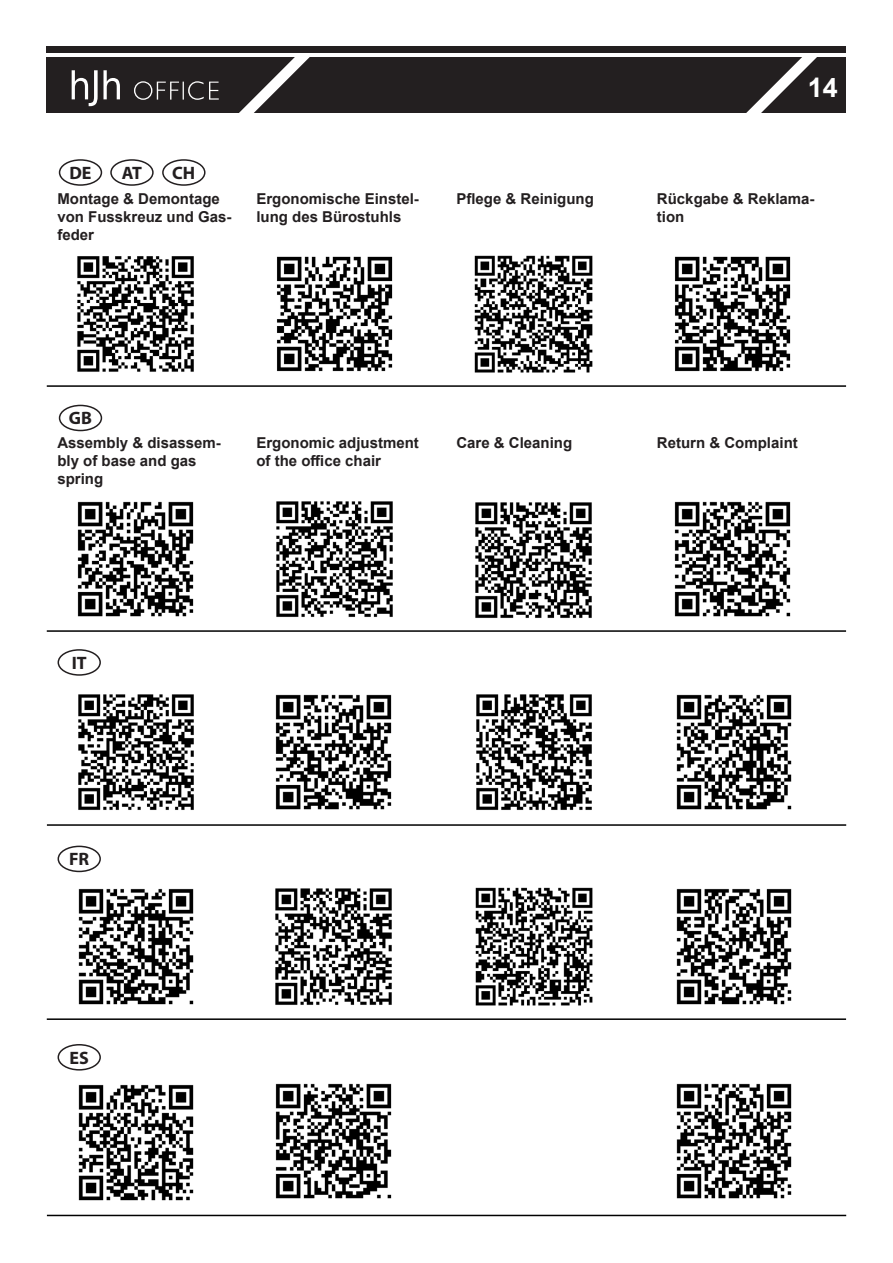
<style>
.page{position:relative;width:893px;height:1263px;background:#fff}
.page>*{position:absolute;margin:0;border:0;box-sizing:border-box;transform-origin:0 0}
.t1{font:700 27px "Arial";color:#fff}
.t2{font:700 18px "Myriad Pro";color:#231f20}
.t3{font:700 15px/18px "Arial";color:#231f20}
</style>
<div class="page">
<div style="left:47px;top:57px;width:799px;height:55px;background:#231f20"></div>
<svg style="left:72px;top:70px;width:48px;height:36px"></svg>
<svg style="left:134px;top:81px;width:85px;height:19px"></svg>
<svg style="left:226px;top:46px;width:96px;height:67px"></svg>
<svg style="left:733px;top:46px;width:96px;height:67px"></svg>
<div style="left:47px;top:47px;width:799px;height:6px;background:#231f20"></div>
<hr style="left:47px;top:824px;width:799px;height:2px;background:#000">
<div style="left:58px;top:649px;width:43px;height:27px;border:2px solid #231f20;border-radius:50%"></div>
<img style="left:275px;top:694px;width:117px;height:116px">
<img style="left:78px;top:694px;width:116px;height:116px">
<img style="left:476px;top:694px;width:116px;height:116px">
<img style="left:676px;top:694px;width:116px;height:116px">
<hr style="left:47px;top:1215px;width:799px;height:1px;background:#000">
<div style="left:58px;top:1044px;width:43px;height:26px;border:2px solid #231f20;border-radius:50%"></div>
<img style="left:275px;top:1083px;width:117px;height:116px">
<img style="left:78px;top:1084px;width:116px;height:117px">
<img style="left:676px;top:1083px;width:116px;height:116px">
<hr style="left:47px;top:1018px;width:799px;height:2px;background:#000">
<div style="left:58px;top:846px;width:43px;height:26px;border:2px solid #231f20;border-radius:50%"></div>
<img style="left:275px;top:888px;width:117px;height:117px">
<img style="left:78px;top:888px;width:116px;height:117px">
<img style="left:475px;top:887px;width:118px;height:119px">
<img style="left:676px;top:888px;width:116px;height:117px">
<hr style="left:47px;top:630px;width:799px;height:2px;background:#000">
<div style="left:59px;top:405px;width:43px;height:26px;border:2px solid #231f20;border-radius:50%"></div>
<img style="left:276px;top:501px;width:117px;height:116px">
<img style="left:77px;top:501px;width:117px;height:116px">
<img style="left:475px;top:502px;width:117px;height:116px">
<img style="left:674px;top:501px;width:117px;height:116px">
<hr style="left:47px;top:385px;width:799px;height:2px;background:#000">
<img style="left:77px;top:256px;width:117px;height:116px">
<div style="left:110px;top:159px;width:44px;height:27px;border:2px solid #231f20;border-radius:50%"></div>
<div style="left:162px;top:159px;width:44px;height:27px;border:2px solid #231f20;border-radius:50%"></div>
<div style="left:59px;top:159px;width:43px;height:27px;border:2px solid #231f20;border-radius:50%"></div>
<img style="left:277px;top:256px;width:116px;height:116px">
<img style="left:675px;top:256px;width:116px;height:116px">
<img style="left:474px;top:255px;width:119px;height:118px">
<p class="t2" style="left:69px;top:161px;width:24px">DE</p>
<p class="t2" style="left:122px;top:161px;width:22px">AT</p>
<p class="t2" style="left:172px;top:161px;width:25px">CH</p>
<p class="t1" style="left:808px;top:68px;width:32px">14</p>
<p class="t3" style="left:57px;top:190px;width:176px">Montage &amp; Demontage von Fusskreuz und Gas&shy;feder</p>
<p class="t3" style="left:256px;top:190px;width:164px">Ergonomische Einstel&shy;lung des Bürostuhls</p>
<p class="t3" style="left:456px;top:190px;width:139px">Pflege &amp; Reinigung</p>
<p class="t3" style="left:657px;top:190px;width:159px">Rückgabe &amp; Reklama&shy;tion</p>
<p class="t2" style="left:69px;top:407px;width:25px">GB</p>
<p class="t3" style="left:57px;top:434px;width:165px">Assembly &amp; disassem&shy;bly of base and gas spring</p>
<p class="t3" style="left:256px;top:434px;width:164px">Ergonomic adjustment of the office chair</p>
<p class="t3" style="left:456px;top:434px;width:117px">Care &amp; Cleaning</p>
<p class="t3" style="left:657px;top:434px;width:142px">Return &amp; Complaint</p>
<p class="t2" style="left:72px;top:651px;width:16px">IT</p>
<p class="t2" style="left:69px;top:847px;width:22px">FR</p>
<p class="t2" style="left:70px;top:1046px;width:21px">ES</p>
</div>
